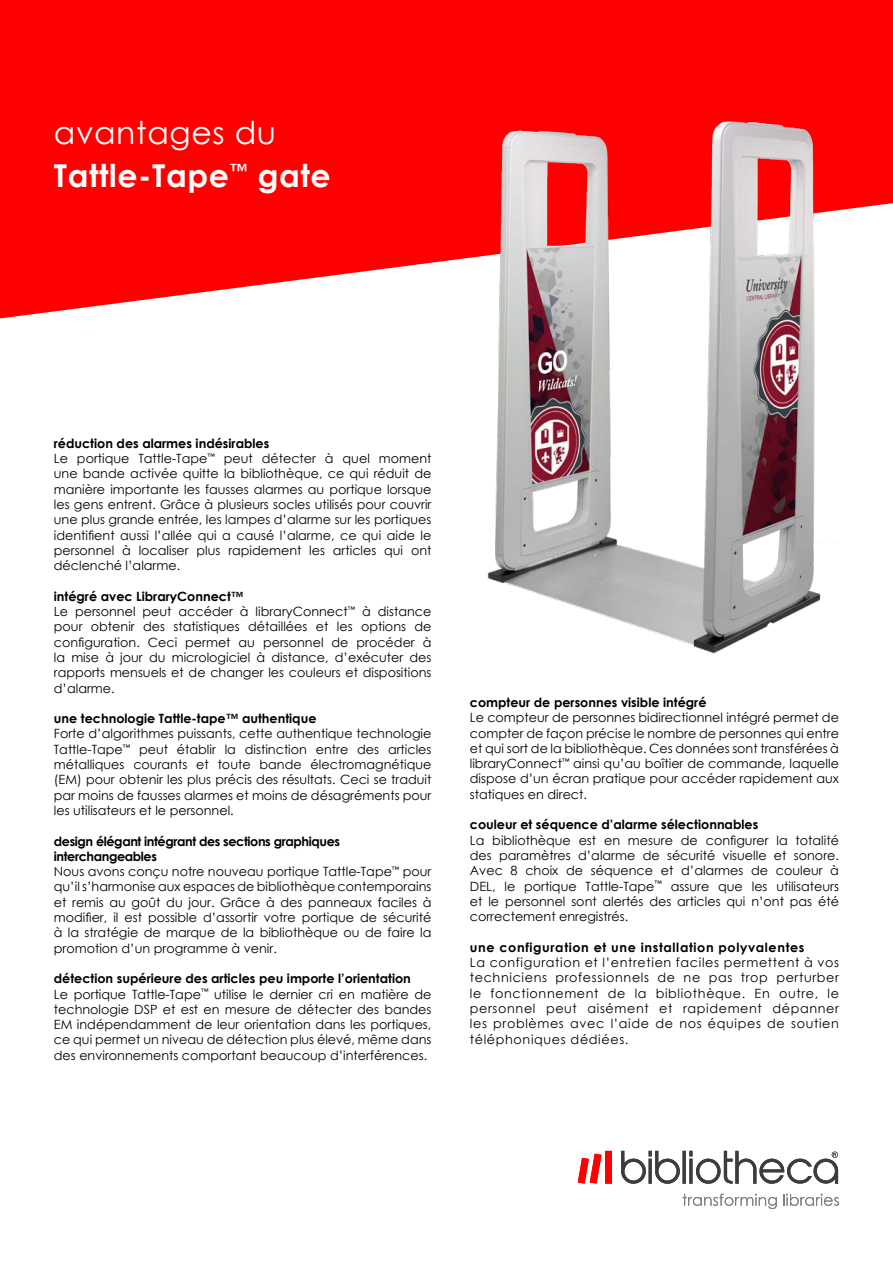
<style>
.page{position:relative;width:893px;height:1263px;background:#fff}
.page>*{position:absolute;margin:0;border:0;box-sizing:border-box;transform-origin:0 0}
.t1{font:700 31.5px/43.5px "Century Gothic";letter-spacing:.02em;color:#fff}
.t2{font:12.75px/15.3px "Century Gothic";color:#000}
.t3{font:700 12.75px "Century Gothic";color:#000}
.t4{font:700 12.75px "Century Gothic";letter-spacing:.05em;color:#000}
.s1{font-weight:400}
.s2{font-weight:700}
</style>
<div class="page">
<svg style="left:0;top:0;width:893px;height:318px;background:#ff1919"></svg>
<img style="left:454px;top:75px;width:385px;height:579px">
<svg style="left:683px;top:1194px;width:94px;height:15px"></svg>
<svg style="left:783px;top:1194px;width:56px;height:12px"></svg>
<svg style="left:621px;top:1151px;width:59px;height:33px"></svg>
<hr style="left:683px;top:1151px;width:3px;height:33px;background:#3c3c3b">
<svg style="left:689px;top:1151px;width:149px;height:33px"></svg>
<svg style="left:578px;top:1151px;width:34px;height:33px"></svg>
<h1 class="t1" style="left:54px;top:109px;width:278px"><span class="s1">avantages du<br></span>Tattle-Tape<sup>™</sup> gate</h1>
<p class="t2" style="left:54px;top:435px;width:379px"><span class="s2">réduction des alarmes indésirables<br></span>Le portique Tattle-Tape<sup>™</sup> peut détecter à quel moment une bande activée quitte la bibliothèque, ce qui réduit de manière importante les fausses alarmes au portique lorsque les gens entrent. Grâce à plusieurs socles utilisés pour couvrir une plus grande entrée, les lampes d’alarme sur les portiques identifient aussi l’allée qui a causé l’alarme, ce qui aide le personnel à localiser plus rapidement les articles qui ont déclenché l’alarme.</p>
<p class="t2" style="left:54px;top:588px;width:379px"><span class="s2">intégré avec LibraryConnect™<br></span>Le personnel peut accéder à libraryConnect<sup>™</sup> à distance pour obtenir des statistiques détaillées et les options de configuration. Ceci permet au personnel de procéder à la mise à jour du micrologiciel à distance, d’exécuter des rapports mensuels et de changer les couleurs et dispositions d’alarme.</p>
<p class="t3" style="left:54px;top:709px;width:264px">une technologie Tattle-tape™ authentique</p>
<p class="t2" style="left:54px;top:726px;width:379px;text-align:justify">Forte d’algorithmes puissants, cette authentique technologie Tattle-Tape<sup>™</sup> peut établir la distinction entre des articles métalliques courants et toute bande électromagnétique (EM) pour obtenir les plus précis des résultats. Ceci se traduit par moins de fausses alarmes et moins de désagréments pour les utilisateurs et le personnel.</p>
<p class="t2" style="left:54px;top:833px;width:379px"><span class="s2">design élégant intégrant des sections graphiques interchangeables<br></span>Nous avons conçu notre nouveau portique Tattle-Tape<sup>™</sup> pour qu’il s’harmonise aux espaces de bibliothèque contemporains et remis au goût du jour. Grâce à des panneaux faciles à modifier, il est possible d’assortir votre portique de sécurité à la stratégie de marque de la bibliothèque ou de faire la promotion d’un programme à venir.</p>
<p class="t2" style="left:54px;top:971px;width:379px"><span class="s2">détection supérieure des articles peu importe l’orientation<br></span>Le portique Tattle-Tape<sup>™</sup> utilise le dernier cri en matière de technologie DSP et est en mesure de détecter des bandes EM indépendamment de leur orientation dans les portiques, ce qui permet un niveau de détection plus élevé, même dans des environnements comportant beaucoup d’interférences.</p>
<p class="t3" style="left:470px;top:693px;width:238px">compteur de personnes visible intégré</p>
<p class="t2" style="left:470px;top:710px;width:371px;text-align:justify">Le compteur de personnes bidirectionnel intégré permet de compter de façon précise le nombre de personnes qui entre et qui sort de la bibliothèque. Ces données sont transférées à libraryConnect<sup>™</sup> ainsi qu’au boîtier de commande, laquelle dispose d’un écran pratique pour accéder rapidement aux statiques en direct.</p>
<p class="t3" style="left:470px;top:815px;width:290px">couleur et séquence d’alarme sélectionnables</p>
<p class="t2" style="left:470px;top:832px;width:371px;text-align:justify">La bibliothèque est en mesure de configurer la totalité des paramètres d’alarme de sécurité visuelle et sonore.<br>Avec 8 choix de séquence et d’alarmes de couleur à DEL, le portique Tattle-Tape<sup>™</sup> assure que les utilisateurs et le personnel sont alertés des articles qui n’ont pas été correctement enregistrés.</p>
<p class="t4" style="left:470px;top:937px;width:336px">une configuration et une installation polyvalentes</p>
<p class="t2" style="left:470px;top:955px;width:371px;text-align:justify">La configuration et l’entretien faciles permettent à vos techniciens professionnels de ne pas trop perturber le fonctionnement de la bibliothèque. En outre, le personnel peut aisément et rapidement dépanner les problèmes avec l’aide de nos équipes de soutien téléphoniques dédiées.</p>
</div>
